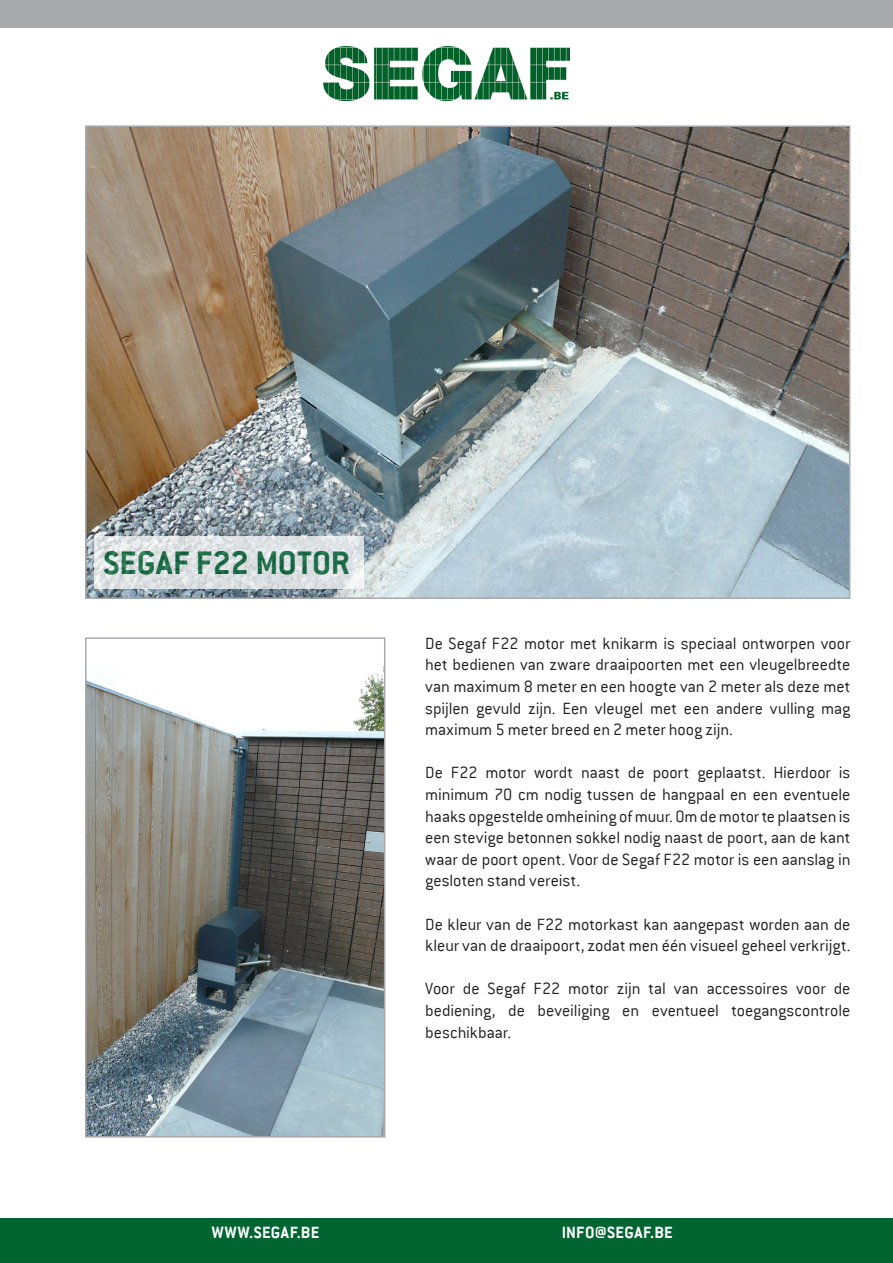
<style>
.page{position:relative;width:893px;height:1263px;background:#fff}
.page>*{position:absolute;margin:0;border:0;box-sizing:border-box;transform-origin:0 0}
.t1{font:700 36px "Conduit ITC";letter-spacing:.01em;color:#006530}
.Tekst_voorkant{font:300 18px/21.6px "Conduit ITC";letter-spacing:-.005em;color:#231f20;text-align:justify}
.t2{font:700 18px "Conduit ITC";letter-spacing:.025em;color:#fff}
</style>
<div class="page">
<div style="left:0;top:1219px;width:893px;height:44px;background:#006530"></div>
<img style="left:323px;top:46px;width:247px;height:55px">
<div style="left:0;top:0;width:893px;height:28px;background:#a8a9ad"></div>
<img style="left:88px;top:128px;width:759px;height:468px">
<div style="left:85px;top:125px;width:765px;height:474px;border:2px solid #a8a9ad"></div>
<img style="left:88px;top:673px;width:294px;height:461px">
<div style="left:85px;top:637px;width:300px;height:500px;border:2px solid #a8a9ad"></div>
<svg style="left:95px;top:536px;width:269px;height:53px;background:#dde1e4"></svg>
<h1 class="t1" style="left:103px;top:541px;width:248px">SEGAF F22 MOTOR</h1>
<p class="Tekst_voorkant" style="left:425px;top:632px;width:427px">De Segaf F22 motor met knikarm is speciaal ontworpen voor het bedienen van zware draaipoorten met een vleugelbreedte van maximum 8 meter en een hoogte van 2 meter als deze met spijlen gevuld zijn. Een vleugel met een andere vulling mag maximum 5 meter breed en 2 meter hoog zijn.</p>
<p class="Tekst_voorkant" style="left:425px;top:762px;width:427px">De F22 motor wordt naast de poort geplaatst. Hierdoor is minimum 70 cm nodig tussen de hangpaal en een eventuele haaks opgestelde omheining of muur. Om de motor te plaatsen is een stevige betonnen sokkel nodig naast de poort, aan de kant waar de poort opent. Voor de Segaf F22 motor is een aanslag in gesloten stand vereist.</p>
<p class="Tekst_voorkant" style="left:425px;top:913px;width:427px">De kleur van de F22 motorkast kan aangepast worden aan de kleur van de draaipoort, zodat men één visueel geheel verkrijgt.</p>
<p class="Tekst_voorkant" style="left:425px;top:978px;width:427px">Voor de Segaf F22 motor zijn tal van accessoires voor de bediening, de beveiliging en eventueel toegangscontrole beschikbaar.</p>
<p class="t2" style="left:212px;top:1222px;width:109px">WWW.SEGAF.BE</p>
<p class="t2" style="left:562px;top:1222px;width:113px">INFO@SEGAF.BE</p>
</div>
